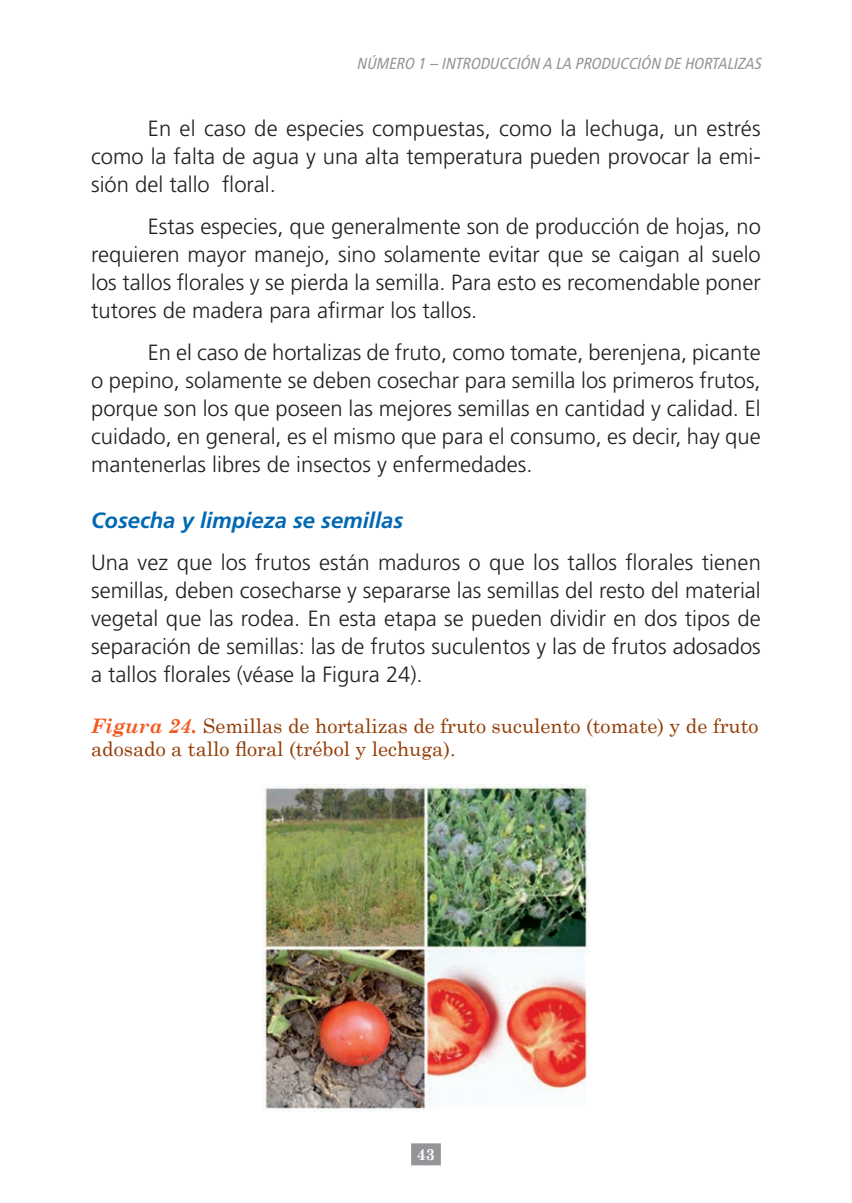
<style>
.page{position:relative;width:852px;height:1203px;background:#fff}
.page>*{position:absolute;margin:0;border:0;box-sizing:border-box;transform-origin:0 0}
.t1{font:300 22px/28px "Frutiger LT Std";color:#231f20;text-align:justify}
.t2{font:italic 700 22px "Frutiger LT Std";color:#0168b3}
.t3{font:20px/23px "Century Schoolbook";color:#933b03}
.t4{font:italic condensed 16px "Frutiger LT Std";color:#939598}
.t5{font:700 16px "Century Schoolbook";color:#fff}
.s1{font-weight:700;font-style:italic;color:#f25b21}
</style>
<div class="page">
<div style="left:411px;top:1143px;width:29px;height:22px;background:#939598"></div>
<img style="left:262px;top:785px;width:327px;height:327px">
<p class="t4" style="left:356px;top:54px;width:42px">NÚMERO</p>
<p class="t4" style="left:417px;top:54px;width:38px">1 – INTRO</p>
<p class="t4" style="left:480px;top:54px;width:18px">DUCCI</p>
<p class="t4" style="left:519px;top:54px;width:99px">ÓNALA PRODUCCI</p>
<p class="t4" style="left:640px;top:54px;width:59px">ÓN DE HORTALI</p>
<p class="t4" style="left:736px;top:54px;width:18px">ZAS</p>
<p class="t1" style="left:91px;top:115px;width:670px;text-indent:57px">En el caso de especies compuestas, como la lechuga, un estrés como la falta de agua y una alta temperatura pueden provocar la emi&shy;sión del tallo floral.</p>
<p class="t1" style="left:91px;top:213px;width:671px;text-indent:57px">Estas especies, que generalmente son de producción de hojas, no requieren mayor manejo, sino solamente evitar que se caigan al suelo los tallos florales y se pierda la semilla. Para esto es recomendable poner tutores de madera para afirmar los tallos.</p>
<p class="t1" style="left:91px;top:339px;width:670px;text-indent:57px">En el caso de hortalizas de fruto, como tomate, berenjena, picante o pepino, solamente se deben cosechar para semilla los primeros frutos, porque son los que poseen las mejores semillas en cantidad y calidad. El cuidado, en general, es el mismo que para el consumo, es decir, hay que mantenerlas libres de insectos y enfermedades.</p>
<p class="t2" style="left:91px;top:507px;width:313px">Cosecha y limpieza se semillas</p>
<p class="t1" style="left:91px;top:549px;width:671px">Una vez que los frutos están maduros o que los tallos florales tienen semillas, deben cosecharse y separarse las semillas del resto del material vegetal que las rodea. En esta etapa se pueden dividir en dos tipos de separación de semillas: las de frutos suculentos y las de frutos adosados a tallos florales (véase la Figura 24).</p>
<p class="t3" style="left:91px;top:714px;width:668px"><span class="s1">Figura 24.</span> Semillas de hortalizas de fruto suculento (tomate) y de fruto adosado a tallo floral (trébol y lechuga).</p>
<p class="t5" style="left:416px;top:1145px;width:20px">43</p>
</div>
